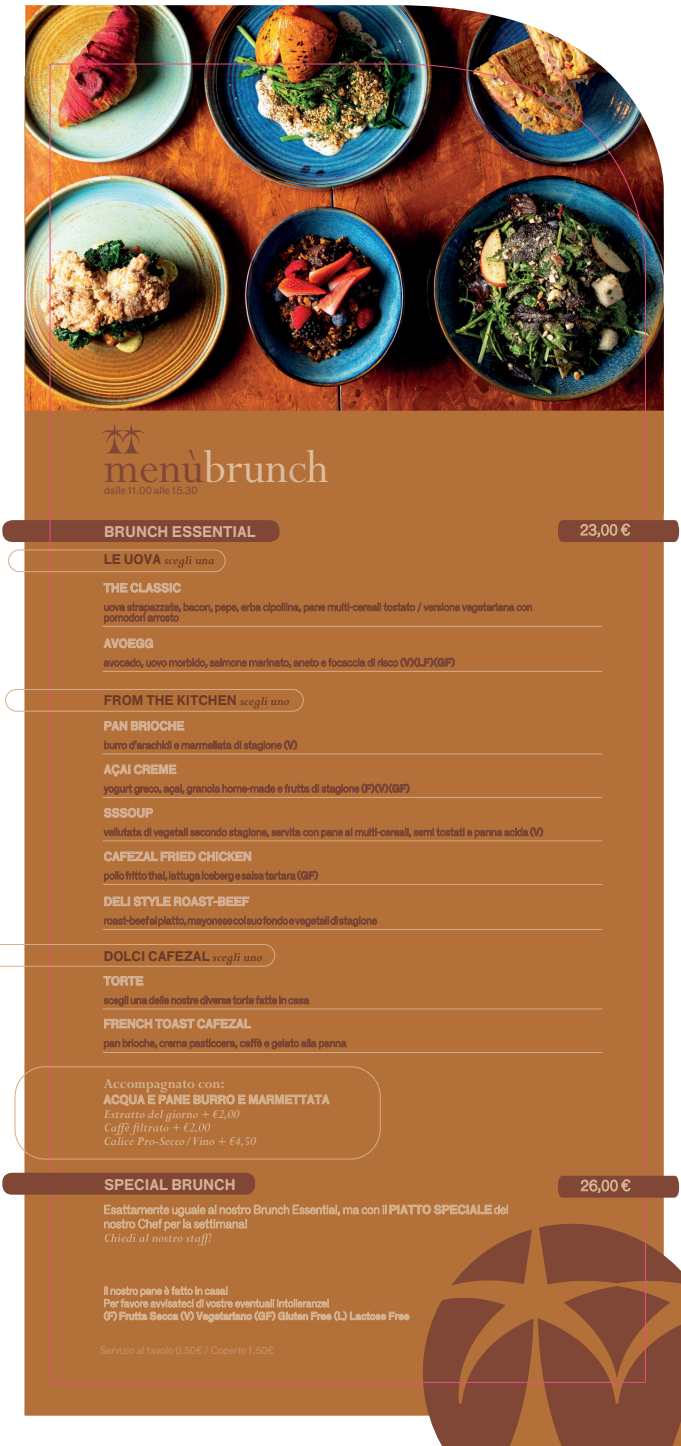
<style>
.page{position:relative;width:681px;height:1446px;background:#fff}
.page>*{position:absolute;margin:0;border:0;box-sizing:border-box;transform-origin:0 0}
.t1{font:51px "Perpetua Std";color:#debc9e;scale:.96 1}
.t2{font:700 15px "F Grotesk";color:#d4b197;scale:.96 1}
.t3{font:700 15px "Perpetua Std";color:#d4b28f;scale:.95 1}
.t4{font:italic 700 13.5px/27px "Perpetua Std";color:#d4b28f;scale:.95 1}
.t5{font:700 13.5px "F Grotesk";color:#693928;scale:.96 1}
.t6{font:italic 700 13.5px "Perpetua Std";color:#693928;scale:.96 1}
.t7{font:12px "F Grotesk Demi";color:#d4b197;scale:.95 1}
.t8{font:12px "F Grotesk Demi";color:#d4b28f;scale:.95 1}
.t9{font:10.5px "F Grotesk";color:#c79268;scale:.94 1}
.t10{font:10.5px "F Grotesk";color:#814736;scale:.96 1}
.s1{color:#814736}
.s2{color:#d4b197}
.s3{font-family:"F Grotesk";font-style:normal}
.s4{font-family:"Perpetua Std";font-style:italic}
</style>
<div class="page">
<div style="left:24px;top:76px;width:639px;height:1339px;background:#b37039"></div>
<svg style="left:405px;top:1214px;width:275px;height:232px;background:#945d46"></svg>
<img style="left:25px;top:5px;width:638px;height:406px">
<div style="left:2px;top:520px;width:277px;height:22px;background:#814736;border-radius:10px"></div>
<img style="left:50px;top:64px;width:612px;height:1319px">
<svg style="left:103px;top:583px;width:429px;height:40px;background:#ab6b3a"></svg>
<svg style="left:104px;top:638px;width:49px;height:10px"></svg>
<svg style="left:104px;top:654px;width:350px;height:14px;background:#9f6137"></svg>
<svg style="left:557px;top:520px;width:121px;height:22px;background:#8a523f"></svg>
<hr style="left:103px;top:671px;width:498px;height:1px;background:#d5ad8a">
<hr style="left:103px;top:753px;width:498px;height:1px;background:#d5ad8a">
<svg style="left:104px;top:721px;width:80px;height:10px"></svg>
<svg style="left:104px;top:737px;width:193px;height:14px;background:#9f6137"></svg>
<hr style="left:103px;top:797px;width:498px;height:1px;background:#d5ad8a">
<svg style="left:104px;top:764px;width:305px;height:30px;background:#ab6b3c"></svg>
<hr style="left:103px;top:840px;width:498px;height:1px;background:#d5ad8a">
<svg style="left:104px;top:808px;width:439px;height:30px;background:#aa6a3a"></svg>
<hr style="left:103px;top:884px;width:498px;height:1px;background:#d5ad8a">
<svg style="left:104px;top:851px;width:147px;height:10px"></svg>
<svg style="left:104px;top:867px;width:214px;height:14px;background:#9d6037"></svg>
<hr style="left:103px;top:929px;width:498px;height:1px;background:#d5ad8a">
<svg style="left:104px;top:896px;width:145px;height:10px"></svg>
<svg style="left:104px;top:912px;width:273px;height:14px;background:#9e6037"></svg>
<hr style="left:103px;top:1008px;width:498px;height:1px;background:#d5ad8a">
<svg style="left:103px;top:976px;width:40px;height:10px"></svg>
<svg style="left:104px;top:992px;width:207px;height:14px;background:#9f6137"></svg>
<svg style="left:104px;top:1018px;width:147px;height:10px"></svg>
<svg style="left:104px;top:1034px;width:244px;height:15px;background:#a16237"></svg>
<hr style="left:103px;top:1052px;width:498px;height:1px;background:#d5ad8a">
<div style="left:2px;top:1172px;width:253px;height:22px;background:#814736;border-radius:10px"></div>
<svg style="left:557px;top:1175px;width:121px;height:22px;background:#8c5440"></svg>
<svg style="left:103px;top:1094px;width:226px;height:11px;background:#c28f61"></svg>
<svg style="left:105px;top:1123px;width:105px;height:12px"></svg>
<svg style="left:104px;top:1200px;width:403px;height:45px;background:#b77a46"></svg>
<svg style="left:104px;top:1282px;width:305px;height:40px;background:#bb804e"></svg>
<div style="left:8px;top:550px;width:217px;height:22px;border:1px solid #d5ad8a;border-radius:11px"></div>
<div style="left:5px;top:689px;width:298px;height:22px;border:1px solid #d5ad8a;border-radius:11px"></div>
<svg style="left:0;top:944px;width:275px;height:22px;background:#bb7f4e"></svg>
<div style="left:15px;top:1066px;width:365px;height:93px;border:1px solid #d5ad8a;border-radius:30px"></div>
<h1 class="t1" style="left:104px;top:440px;width:235px"><span class="s1">menù</span>brun<span class="s2">c</span>h</h1>
<p class="t10" style="left:104px;top:482px;width:99px">dalle 11.00 alle 15.30</p>
<p class="t2" style="left:104px;top:520px;width:159px">BRUNCH ESSENTIAL</p>
<p class="t6" style="left:104px;top:553px;width:117px"><span class="s3">LE UOVA</span> scegli una</p>
<p class="t7" style="left:104px;top:579px;width:83px">THE CLASSIC</p>
<p class="t7" style="left:104px;top:634px;width:54px">AVOEGG</p>
<p class="t5" style="left:104px;top:690px;width:195px">FROM THE KITCHEN <span class="s4">scegli uno</span></p>
<p class="t7" style="left:104px;top:717px;width:86px">PAN BRIOCHE</p>
<p class="t7" style="left:104px;top:760px;width:78px">AÇAI CREME</p>
<p class="t7" style="left:104px;top:804px;width:53px">SSSOUP</p>
<p class="t7" style="left:104px;top:847px;width:157px">CAFEZAL FRIED CHICKEN</p>
<p class="t7" style="left:104px;top:892px;width:154px">DELI STYLE ROAST-BEEF</p>
<p class="t5" style="left:104px;top:945px;width:166px">DOLCI CAFEZAL <span class="s4">scegli uno</span></p>
<p class="t7" style="left:104px;top:972px;width:43px">TORTE</p>
<p class="t7" style="left:104px;top:1015px;width:156px">FRENCH TOAST CAFEZAL</p>
<p class="t3" style="left:104px;top:1076px;width:128px">Accompagnato con:</p>
<p class="t8" style="left:104px;top:1090px;width:239px">ACQUA E PANE BURRO E MARMETTATA</p>
<p class="t4" style="left:104px;top:1101px;width:161px">Estratto del giorno + €2,00<br>Calice Pro-Secco/Vino + €4,50</p>
<p class="t2" style="left:104px;top:1173px;width:138px">SPECIAL BRUNCH</p>
<p class="t9" style="left:100px;top:1342px;width:186px">Servizio al tavolo 0.50€ / Coperto 1,50€</p>
</div>
